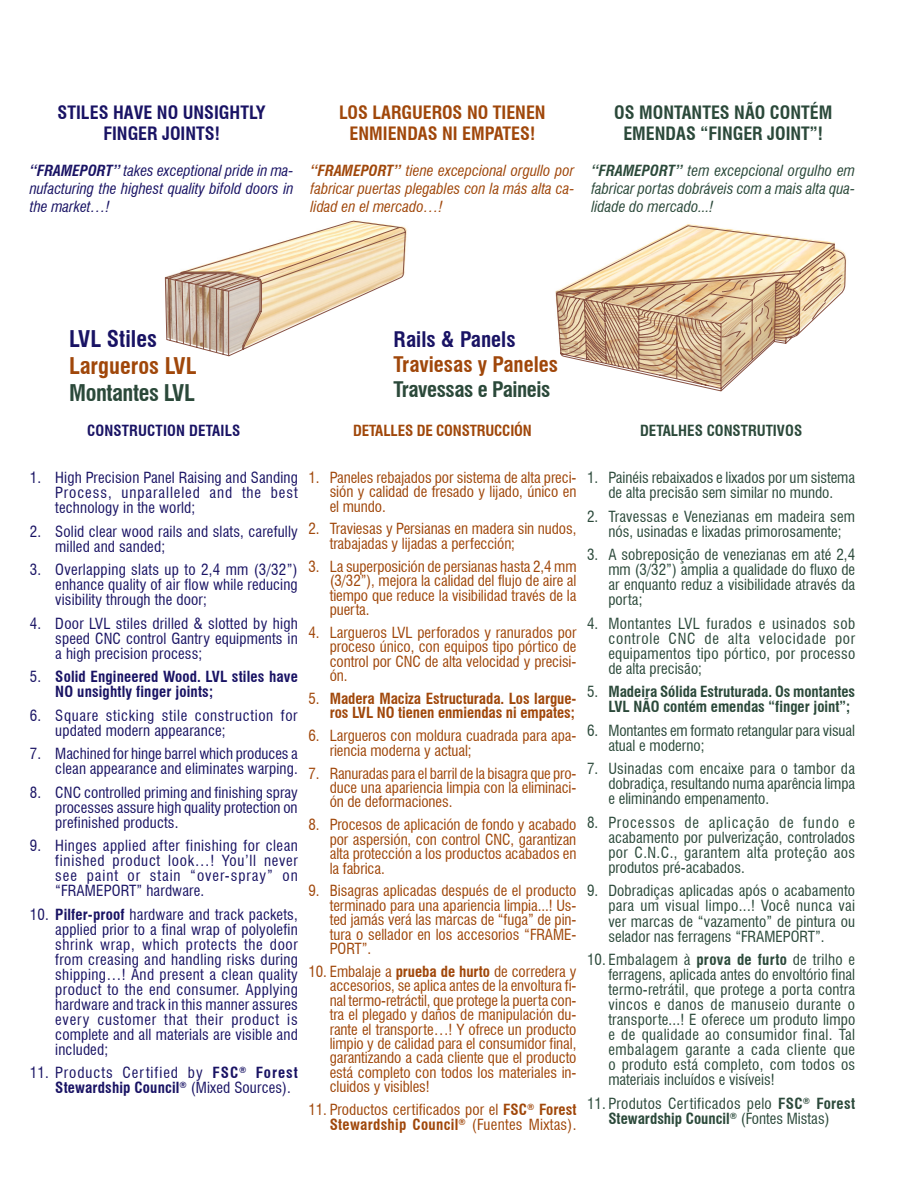
<style>
.page{position:relative;width:919px;height:1191px;background:#fff}
.page>*{position:absolute;margin:0;border:0;box-sizing:border-box;transform-origin:0 0}
.t1{font:700 condensed 22.5px "Swiss 721 BT";color:#a0470a}
.t2{font:700 condensed 22.5px "Swiss 721 BT";letter-spacing:-.02em;color:#2b493a}
.t3{font:700 condensed 22.5px "Swiss 721 BT";color:#191364}
.t4{font:700 condensed 21px "Swiss 721 BT";color:#a0470a}
.t5{font:700 condensed 21px "Swiss 721 BT";letter-spacing:-.02em;color:#2b493a}
.t6{font:700 condensed 21px "Swiss 721 BT";color:#191364}
.t7{font:700 condensed 18px/21.6px "Swiss 721 BT";color:#2b493a;text-align:center}
.t8{font:700 condensed 18px "Swiss 721 BT";color:#a0470a}
.t9{font:700 condensed 18px "Swiss 721 BT";color:#191364}
.t10{font:condensed 15px/14.4px "Swiss 721 BT";letter-spacing:-.005em;color:#a0470a;text-align:justify}
.t11{font:condensed 15px/15px "Swiss 721 BT";color:#2b493a;text-align:justify}
.t12{font:condensed 15px/15px "Swiss 721 BT";letter-spacing:.01em;color:#191364;text-align:justify}
.t13{font:italic condensed 15px/18px "Swiss 721 BT";color:#a0470a;text-align:justify}
.t14{font:italic condensed 15px/18px "Swiss 721 BT";color:#2b493a;text-align:justify}
.t15{font:700 condensed 15px/14.4px "Swiss 721 BT";letter-spacing:-.005em;color:#a0470a;text-align:right}
.t16{font:700 condensed 15px/15px "Swiss 721 BT";color:#2b493a}
.t17{font:italic condensed 15px/18px "Swiss 721 BT";color:#191364;text-align:justify}
.t18{font:700 condensed 15px/15px "Swiss 721 BT";letter-spacing:.01em;color:#191364}
.t19{font:condensed 15px/15px "Swiss 721 BT";letter-spacing:.025em;color:#2b493a;text-align:center}
.t20{font:condensed 15px/15px "Swiss 721 BT";letter-spacing:.065em;color:#191364}
.t21{font:condensed 15px/15px "Swiss 721 BT";letter-spacing:.045em;color:#191364}
.s1{font-weight:700}
.s2{font-weight:400}
</style>
<div class="page">
<svg style="left:556px;top:225px;width:289px;height:166px"></svg>
<svg style="left:165px;top:221px;width:241px;height:135px"></svg>
<p class="t9" style="left:58px;top:101px;width:209px">STILES HAVE NO UNSIGHTLY</p>
<p class="t9" style="left:103px;top:123px;width:118px">FINGER JOINTS!</p>
<p class="t17" style="left:30px;top:162px;width:265px"><span class="s1">“FRAMEPORT”</span> takes exceptional pride in ma&shy;nufacturing the highest quality bifold doors in the market…!</p>
<p class="t8" style="left:339px;top:101px;width:208px">LOS LARGUEROS NO TIENEN</p>
<p class="t8" style="left:349px;top:123px;width:187px">ENMIENDAS NI EMPATES!</p>
<p class="t7" style="left:614px;top:101px;width:220px">OS MONTANTES NÃO CONTÉM<br>EMENDAS “FINGER JOINT”!</p>
<p class="t13" style="left:310px;top:162px;width:265px"><span class="s1">“FRAMEPORT”</span> tiene excepcional orgullo por fabricar puertas plegables con la más alta ca&shy;lidad en el mercado…!</p>
<p class="t14" style="left:591px;top:162px;width:265px"><span class="s1">“FRAMEPORT”</span> tem excepcional orgulho em fabricar portas dobráveis com a mais alta qua&shy;lidade do mercado...!</p>
<p class="t3" style="left:69px;top:325px;width:89px">LVL Stiles</p>
<p class="t1" style="left:69px;top:352px;width:129px">Largueros LVL</p>
<p class="t2" style="left:69px;top:379px;width:127px">Montantes LVL</p>
<p class="t18" style="left:87px;top:423px;width:155px">CONSTRUCTION DETAILS</p>
<p class="t12" style="left:55px;top:470px;width:244px;text-indent:-26px">1. High Precision Panel Raising and Sanding Process, unparalleled and the best technology in the world;</p>
<p class="t12" style="left:55px;top:523px;width:244px;text-indent:-26px">2. Solid clear wood rails and slats, carefully milled and sanded;</p>
<p class="t12" style="left:55px;top:562px;width:244px;text-indent:-26px">3. Overlapping slats up to 2,4 mm (3/32”) enhance quality of air flow while reducing visibility through the door;</p>
<p class="t12" style="left:55px;top:615px;width:244px;text-indent:-26px">4. Door LVL stiles drilled &amp; slotted by high speed CNC control Gantry equipments in a high precision process;</p>
<p class="t18" style="left:55px;top:669px;width:244px;text-indent:-26px"><span class="s2">5.</span> Solid Engineered Wood. LVL stiles have<br>NO unsightly finger joints;</p>
<p class="t21" style="left:55px;top:707px;width:244px;text-indent:-26px">6. Square sticking stile construction for updated modern appearance;</p>
<p class="t12" style="left:30px;top:746px;width:269px;text-align:right">7. Machined for hinge barrel which produces a clean appearance and eliminates warping.</p>
<p class="t12" style="left:55px;top:784px;width:244px;text-indent:-26px">8. CNC controlled priming and finishing spray processes assure high quality protection on prefinished products.</p>
<p class="t12" style="left:55px;top:838px;width:244px;text-indent:-26px">9. Hinges applied after finishing for clean finished product look…! You’ll never see paint or stain “over-spray” on “FRAMEPORT” hardware.</p>
<p class="t12" style="left:55px;top:907px;width:244px;text-indent:-26px">10. <span class="s1">Pilfer-proof</span> hardware and track packets, applied prior to a final wrap of polyolefin shrink wrap, which protects the door from creasing and handling risks during shipping…! And present a clean quality product to the end consumer. Applying hardware and track in this manner assures every customer that their product is complete and all materials are visible and included;</p>
<p class="t20" style="left:55px;top:1065px;width:244px;text-indent:-26px">11. Products Certified by <span class="s1">FSC</span><sup>®</sup> <span class="s1">Forest<br>Stewardship Council</span><sup>®</sup> (Mixed Sources).</p>
<p class="t6" style="left:393px;top:327px;width:123px">Rails &amp; Panels</p>
<p class="t4" style="left:393px;top:352px;width:166px">Traviesas y Paneles</p>
<p class="t5" style="left:393px;top:377px;width:158px">Travessas e Paineis</p>
<p class="t15" style="left:353px;top:423px;width:180px">DETALLES DE CONSTRUCCIÓN</p>
<p class="t10" style="left:330px;top:470px;width:248px;text-indent:-21px">1. Paneles rebajados por sistema de alta preci&shy;sión y calidad de fresado y lijado, único en el mundo.</p>
<p class="t10" style="left:330px;top:522px;width:248px;text-indent:-21px">2. Traviesas y Persianas en madera sin nudos, trabajadas y lijadas a perfección;</p>
<p class="t10" style="left:330px;top:559px;width:248px;text-indent:-21px">3. La superposición de persianas hasta 2,4 mm (3/32”), mejora la calidad del flujo de aire al tiempo que reduce la visibilidad través de la puerta.</p>
<p class="t10" style="left:330px;top:625px;width:248px;text-indent:-21px">4. Largueros LVL perforados y ranurados por proceso único, con equipos tipo pórtico de control por CNC de alta velocidad y precisi&shy;ón.</p>
<p class="t15" style="left:308px;top:691px;width:269px"><span class="s2">5.</span> Madera Maciza Estructurada. Los largue&shy;ros LVL NO tienen enmiendas ni empates;</p>
<p class="t10" style="left:330px;top:728px;width:248px;text-indent:-21px">6. Largueros con moldura cuadrada para apa&shy;riencia moderna y actual;</p>
<p class="t10" style="left:330px;top:766px;width:248px;text-indent:-21px">7. Ranuradas para el barril de la bisagra que pro&shy;duce una apariencia limpia con la eliminaci&shy;ón de deformaciones.</p>
<p class="t10" style="left:330px;top:817px;width:248px;text-indent:-21px">8. Procesos de aplicación de fondo y acabado por aspersión, con control CNC, garantizan alta protección a los productos acabados en la fabrica.</p>
<p class="t10" style="left:330px;top:884px;width:248px;text-indent:-21px">9. Bisagras aplicadas después de el producto terminado para una apariencia limpia...! Us&shy;ted jamás verá las marcas de “fuga” de pin&shy;tura o sellador en los accesorios “FRAME-PORT”.</p>
<p class="t10" style="left:330px;top:964px;width:248px;text-indent:-21px">10. Embalaje a <span class="s1">prueba de hurto</span> de corredera y accesorios, se aplica antes de la envoltura fi&shy;nal termo-retráctil, que protege la puerta con&shy;tra el plegado y daños de manipulación du&shy;rante el transporte…! Y ofrece un producto limpio y de calidad para el consumidor final, garantizando a cada cliente que el producto está completo con todos los materiales in&shy;cluidos y visibles!</p>
<p class="t10" style="left:308px;top:1102px;width:269px;text-align:right">11. Productos certificados por el <span class="s1">FSC</span><sup>®</sup> <span class="s1">Forest<br>Stewardship Council</span><sup>®</sup> (Fuentes Mixtas).</p>
<p class="t16" style="left:640px;top:423px;width:164px">DETALHES CONSTRUTIVOS</p>
<p class="t11" style="left:587px;top:470px;width:269px;text-align:center">1. Painéis rebaixados e lixados por um sistema de alta precisão sem similar no mundo.</p>
<p class="t11" style="left:587px;top:509px;width:269px;text-align:center">2. Travessas e Venezianas em madeira sem nós, usinadas e lixadas primorosamente;</p>
<p class="t11" style="left:608px;top:547px;width:248px;text-indent:-21px">3. A sobreposição de venezianas em até 2,4 mm (3/32”) amplia a qualidade do fluxo de ar enquanto reduz a visibilidade através da porta;</p>
<p class="t11" style="left:608px;top:616px;width:248px;text-indent:-21px">4. Montantes LVL furados e usinados sob controle CNC de alta velocidade por equipamentos tipo pórtico, por processo de alta precisão;</p>
<p class="t16" style="left:608px;top:684px;width:248px;text-indent:-21px"><span class="s2">5.</span> Madeira Sólida Estruturada. Os montantes<br>LVL NÃO contém emendas “finger joint”;</p>
<p class="t11" style="left:608px;top:723px;width:248px;text-indent:-21px">6. Montantes em formato retangular para visual atual e moderno;</p>
<p class="t11" style="left:608px;top:761px;width:248px;text-indent:-21px">7. Usinadas com encaixe para o tambor da dobradiça, resultando numa aparência limpa e eliminando empenamento.</p>
<p class="t11" style="left:608px;top:815px;width:248px;text-indent:-21px">8. Processos de aplicação de fundo e acabamento por pulverização, controlados por C.N.C., garantem alta proteção aos produtos pré-acabados.</p>
<p class="t11" style="left:608px;top:883px;width:248px;text-indent:-21px">9. Dobradiças aplicadas após o acabamento para um visual limpo...! Você nunca vai ver marcas de “vazamento” de pintura ou selador nas ferragens “FRAMEPORT”.</p>
<p class="t11" style="left:608px;top:952px;width:248px;text-indent:-21px">10. Embalagem à <span class="s1">prova de furto</span> de trilho e ferragens, aplicada antes do envoltório final termo-retrátil, que protege a porta contra vincos e danos de manuseio durante o transporte...! E oferece um produto limpo e de qualidade ao consumidor final. Tal embalagem garante a cada cliente que o produto está completo, com todos os materiais incluídos e visíveis!</p>
<p class="t19" style="left:587px;top:1095px;width:269px">11. Produtos Certificados pelo <span class="s1">FSC</span><sup>®</sup> <span class="s1">Forest<br>Stewardship Council</span><sup>®</sup> (Fontes Mistas)</p>
</div>
